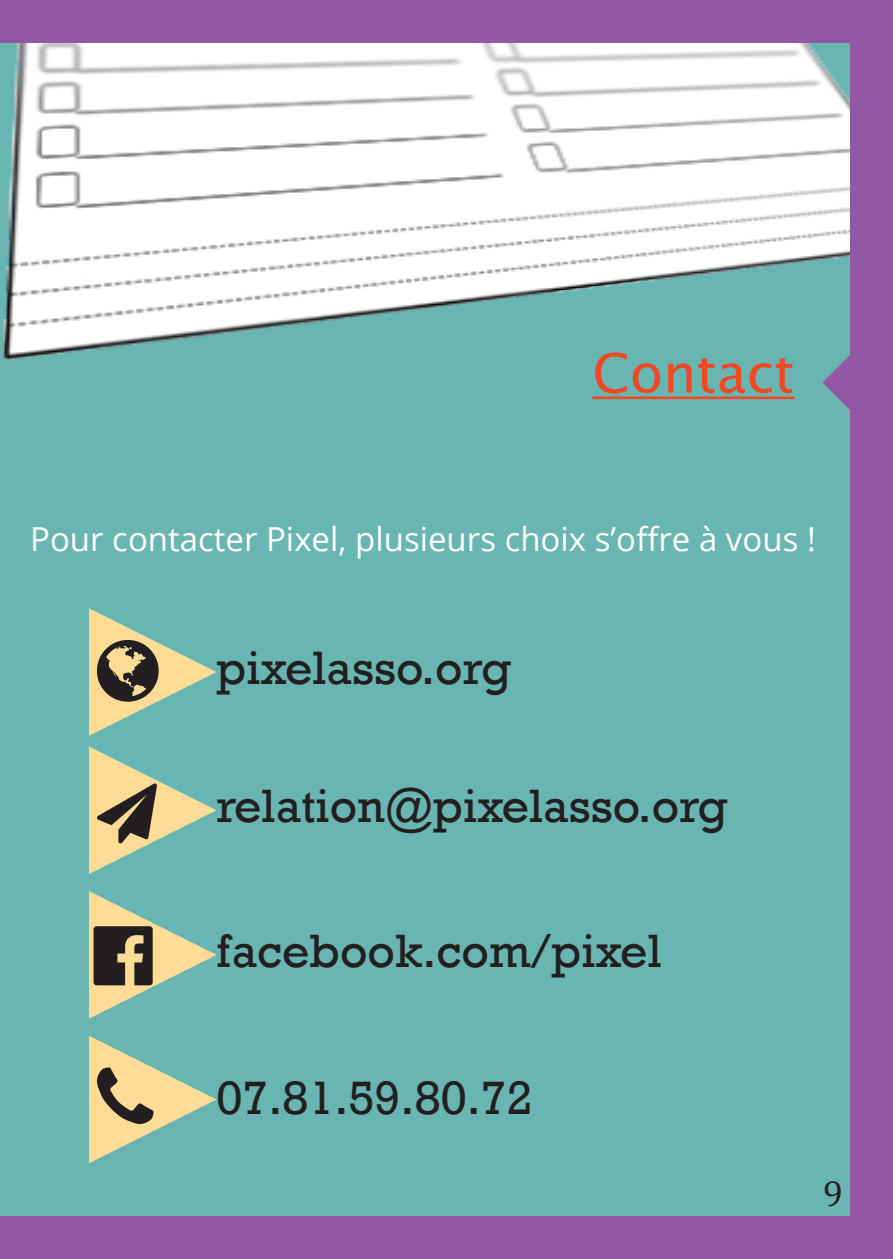
<style>
.page{position:relative;width:893px;height:1259px;background:#fff}
.page>*{position:absolute;margin:0;border:0;box-sizing:border-box;transform-origin:0 0}
.t1{font:54px "Lucida Sans";color:#f04822}
.t2{font:48px "Rockwell";color:#231f20}
.t3{font:36px "Cambria";color:#231f20}
.t4{font:33px "Open Sans";color:#fff}
</style>
<div class="page">
<div style="left:0;top:43px;width:850px;height:1173px;background:#69b5b2"></div>
<img style="left:3px;top:43px;width:847px;height:357px">
<div style="left:0;top:0;width:850px;height:43px;background:#9258a4"></div>
<div style="left:850px;top:0;width:43px;height:1259px;background:#9258a4"></div>
<div style="left:0;top:1216px;width:850px;height:43px;background:#9258a4"></div>
<hr style="left:592px;top:396px;width:202px;height:3px;background:#f04822">
<svg style="left:822px;top:354px;width:28px;height:56px"></svg>
<svg style="left:89px;top:1035px;width:127px;height:128px"></svg>
<svg style="left:89px;top:891px;width:127px;height:127px"></svg>
<svg style="left:89px;top:608px;width:127px;height:128px"></svg>
<svg style="left:89px;top:746px;width:127px;height:128px"></svg>
<p class="t1" style="left:592px;top:342px;width:203px">Contact</p>
<p class="t4" style="left:30px;top:516px;width:787px">Pour contacter Pixel, plusieurs choix s’offre à vous !</p>
<p class="t2" style="left:216px;top:640px;width:296px">pixelasso.org</p>
<p class="t2" style="left:216px;top:778px;width:513px">relation@pixelasso.org</p>
<p class="t2" style="left:216px;top:923px;width:447px">facebook.com/pixel</p>
<p class="t2" style="left:216px;top:1070px;width:318px">07.81.59.80.72</p>
<p class="t3" style="left:823px;top:1172px;width:21px">9</p>
</div>
